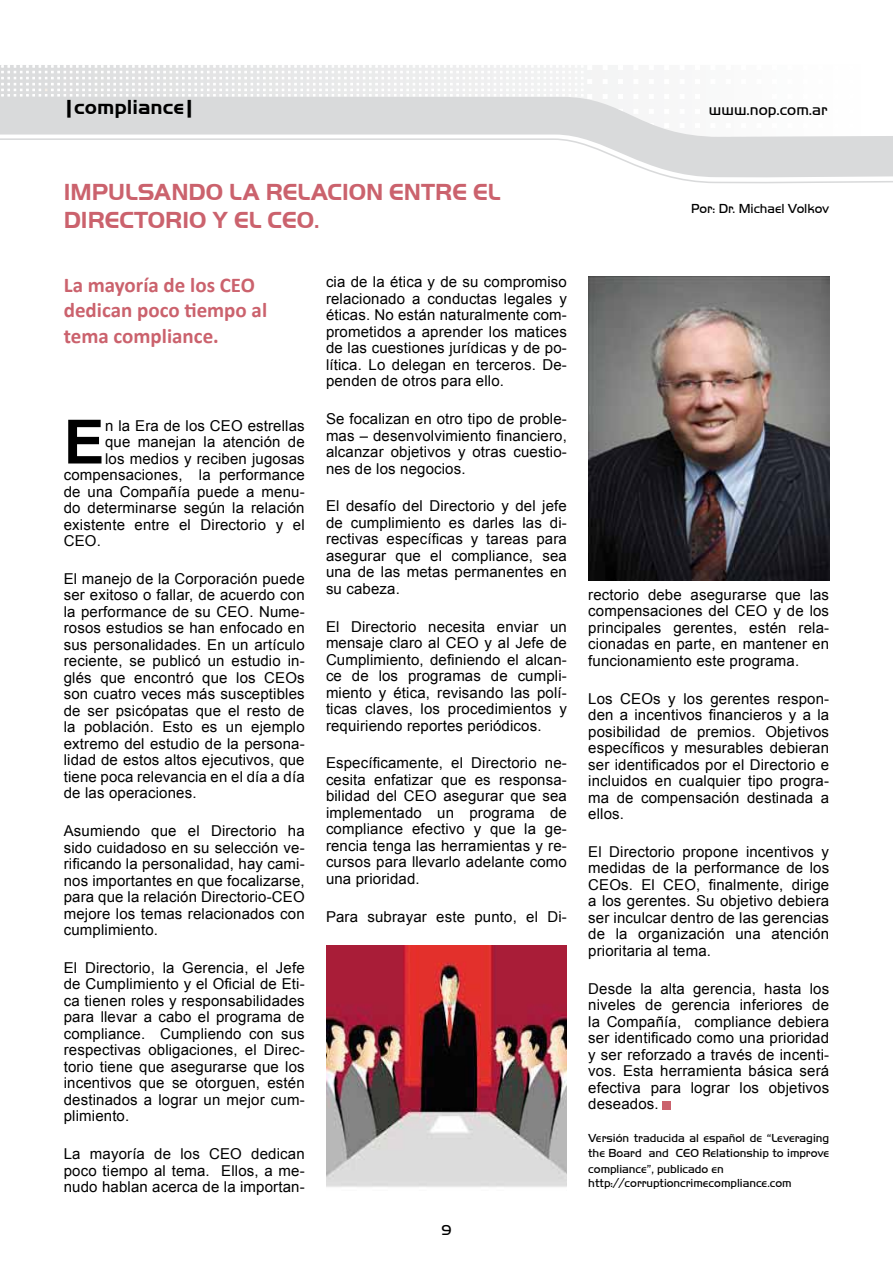
<style>
.page{position:relative;width:893px;height:1263px;background:#fff}
.page>*{position:absolute;margin:0;border:0;box-sizing:border-box;transform-origin:0 0}
.t1{font:700 61.05px "Arial";color:#000}
.t2{font:700 24px/28.8px "Handel Got D";color:#cb626d}
.t3{font:700 21px/25.2px "Calibri";color:#cb626d}
.t4{font:700 21px "Handel Got D";color:#000}
.t5{font:15.9px "Handel Got D Ligh";color:#000}
.t6{font:15px/16.5px "Arial";letter-spacing:.01em;color:#000;text-align:justify}
.t7{font:15px "Handel Got D Ligh";color:#000}
.t8{font:13.5px "Handel Got D Ligh";color:#000}
.t9{font:12px/14.4px "Handel Got D Ligh";color:#000}
</style>
<div class="page">
<svg style="left:669px;top:177px;width:224px;height:7px"></svg>
<svg style="left:592px;top:65px;width:27px;height:32px"></svg>
<svg style="left:0;top:65px;width:592px;height:32px"></svg>
<svg style="left:603px;top:79px;width:4px;height:5px"></svg>
<svg style="left:603px;top:94px;width:4px;height:3px"></svg>
<svg style="left:603px;top:65px;width:4px;height:5px"></svg>
<svg style="left:0;top:97px;width:893px;height:80px"></svg>
<div style="left:662px;top:1101px;width:8px;height:8px;background:#cb626d"></div>
<img style="left:588px;top:276px;width:241px;height:304px">
<img style="left:326px;top:945px;width:241px;height:242px">
<h3 class="t4" style="left:64px;top:95px;width:132px">|compliance|</h3>
<p class="t5" style="left:709px;top:100px;width:120px">www.nop.com.ar</p>
<h2 class="t2" style="left:64px;top:177px;width:438px">IMPULSANDO LA RELACION ENTRE EL<br>DIRECTORIO Y EL CEO.</h2>
<h3 class="t3" style="left:64px;top:272px;width:205px">La mayoría de los CEO dedican poco tiempo al tema compliance.</h3>
<h1 class="t1" style="left:64px;top:402px;width:42px">E</h1>
<p class="t6" style="left:105px;top:417px;width:201px">n la Era de los CEO estrellas</p>
<p class="t6" style="left:105px;top:434px;width:201px">que manejan la atención de</p>
<p class="t6" style="left:105px;top:450px;width:201px">los medios y reciben jugosas</p>
<p class="t6" style="left:64px;top:467px;width:242px">compensaciones, la performance</p>
<p class="t6" style="left:64px;top:483px;width:242px">de una Compañía puede a menu-</p>
<p class="t6" style="left:64px;top:500px;width:242px">do determinarse según la relación</p>
<p class="t6" style="left:64px;top:516px;width:242px">existente entre el Directorio y el</p>
<p class="t6" style="left:64px;top:533px;width:39px">CEO.</p>
<p class="t6" style="left:64px;top:570px;width:242px">El manejo de la Corporación puede ser exitoso o fallar, de acuerdo con la performance de su CEO. Nume&shy;rosos estudios se han enfocado en sus personalidades. En un artículo reciente, se publicó un estudio in&shy;glés que encontró que los CEOs son cuatro veces más susceptibles de ser psicópatas que el resto de la población. Esto es un ejemplo extremo del estudio de la persona&shy;lidad de estos altos ejecutivos, que tiene poca relevancia en el día a día de las operaciones.</p>
<p class="t6" style="left:64px;top:823px;width:242px">Asumiendo que el Directorio ha sido cuidadoso en su selección ve&shy;rificando la personalidad, hay cami&shy;nos importantes en que focalizarse, para que la relación Directorio-CEO mejore los temas relacionados con cumplimiento.</p>
<p class="t6" style="left:64px;top:959px;width:242px">El Directorio, la Gerencia, el Jefe de Cumplimiento y el Oficial de Eti&shy;ca tienen roles y responsabilidades para llevar a cabo el programa de compliance. Cumpliendo con sus respectivas obligaciones, el Direc&shy;torio tiene que asegurarse que los incentivos que se otorguen, estén destinados a lograr un mejor cum&shy;plimiento.</p>
<p class="t6" style="left:64px;top:1146px;width:242px">La mayoría de los CEO dedican poco tiempo al tema. Ellos, a me&shy;nudo hablan acerca de la importan-</p>
<p class="t6" style="left:326px;top:274px;width:242px">cia de la ética y de su compromiso relacionado a conductas legales y éticas. No están naturalmente com&shy;prometidos a aprender los matices de las cuestiones jurídicas y de po&shy;lítica. Lo delegan en terceros. De&shy;penden de otros para ello.</p>
<p class="t6" style="left:326px;top:411px;width:242px">Se focalizan en otro tipo de proble&shy;mas – desenvolvimiento financiero, alcanzar objetivos y otras cuestio&shy;nes de los negocios.</p>
<p class="t6" style="left:326px;top:498px;width:242px">El desafío del Directorio y del jefe de cumplimiento es darles las di&shy;rectivas específicas y tareas para asegurar que el compliance, sea una de las metas permanentes en su cabeza.</p>
<p class="t6" style="left:326px;top:618px;width:242px">El Directorio necesita enviar un mensaje claro al CEO y al Jefe de Cumplimiento, definiendo el alcan&shy;ce de los programas de cumpli&shy;miento y ética, revisando las polí&shy;ticas claves, los procedimientos y requiriendo reportes periódicos.</p>
<p class="t6" style="left:326px;top:755px;width:242px">Específicamente, el Directorio ne&shy;cesita enfatizar que es responsa&shy;bilidad del CEO asegurar que sea implementado un programa de compliance efectivo y que la ge&shy;rencia tenga las herramientas y re&shy;cursos para llevarlo adelante como una prioridad.</p>
<p class="t6" style="left:326px;top:908px;width:242px">Para subrayar este punto, el Di-</p>
<p class="t7" style="left:441px;top:1222px;width:12px">9</p>
<p class="t8" style="left:691px;top:201px;width:139px">Por: Dr. Michael Volkov</p>
<p class="t6" style="left:588px;top:586px;width:242px">rectorio debe asegurarse que las compensaciones del CEO y de los principales gerentes, estén rela&shy;cionadas en parte, en mantener en funcionamiento este programa.</p>
<p class="t6" style="left:588px;top:690px;width:242px">Los CEOs y los gerentes respon&shy;den a incentivos financieros y a la posibilidad de premios. Objetivos específicos y mesurables debieran ser identificados por el Directorio e incluidos en cualquier tipo progra&shy;ma de compensación destinada a ellos.</p>
<p class="t6" style="left:588px;top:843px;width:242px">El Directorio propone incentivos y medidas de la performance de los CEOs. El CEO, finalmente, dirige a los gerentes. Su objetivo debiera ser inculcar dentro de las gerencias de la organización una atención prioritaria al tema.</p>
<p class="t6" style="left:588px;top:980px;width:242px">Desde la alta gerencia, hasta los niveles de gerencia inferiores de la Compañía, compliance debiera ser identificado como una prioridad y ser reforzado a través de incenti&shy;vos. Esta herramienta básica será efectiva para lograr los objetivos deseados.</p>
<p class="t9" style="left:588px;top:1131px;width:242px">Versión traducida al español de “Leveraging the Board and CEO Relationship to improve</p>
<p class="t9" style="left:588px;top:1162px;width:205px">compliance”, publicado en http://corruptioncrimecompliance.com</p>
</div>
